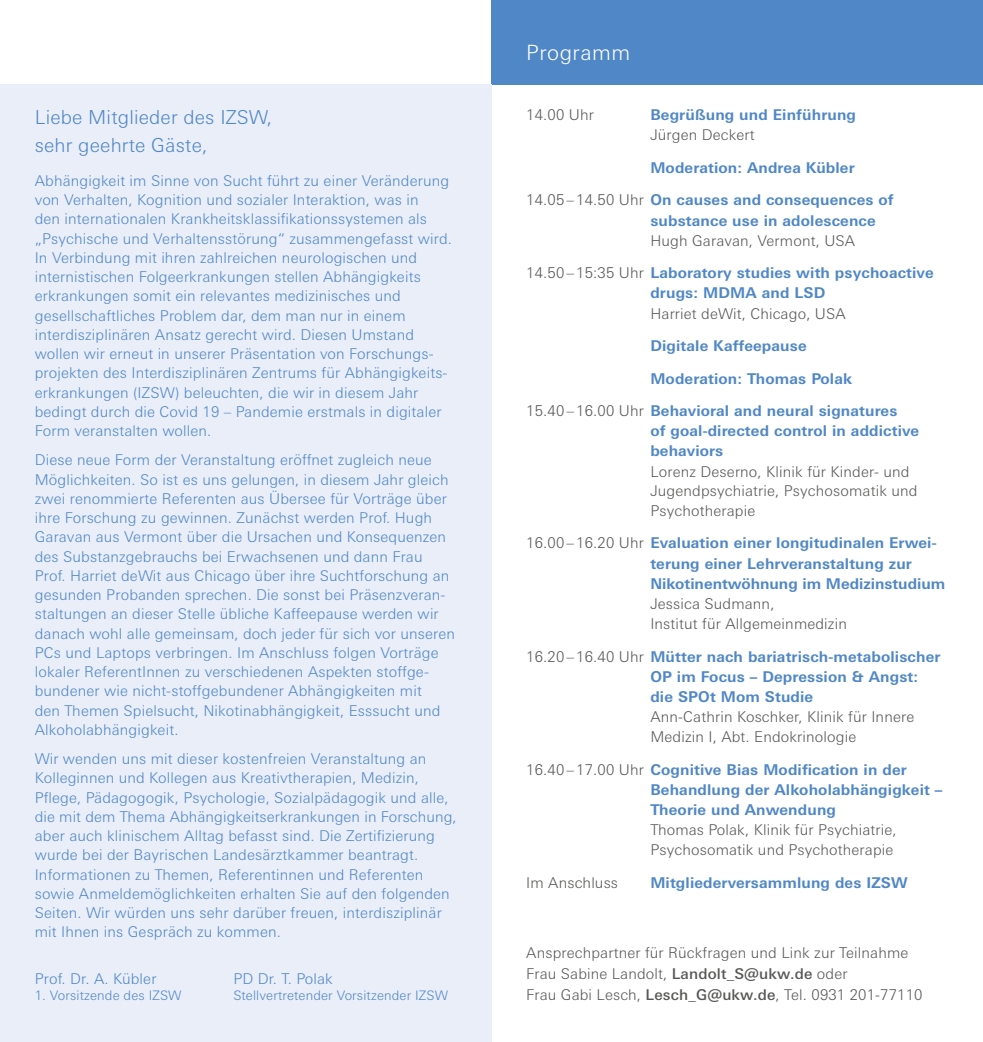
<style>
.page{position:relative;width:983px;height:1042px;background:#fff}
.page>*{position:absolute;margin:0;border:0;box-sizing:border-box;transform-origin:0 0}
.t1{font:300 21px "Univers Next Pro";letter-spacing:.025em;color:#fff}
.t2{font:300 19.25px/28px "Univers Next Pro";letter-spacing:.01em;color:#5087c6}
.t3{font:300 14.88px/19.2px "Univers Next Pro";letter-spacing:.01em;color:#5087c6}
.t4{font:700 14.88px/20.1px "Univers Next Pro";letter-spacing:.01em;color:#5087c6}
.t5{font:300 14.88px/20.1px "Univers Next Pro";letter-spacing:.01em;color:#575756}
.t6{font:300 13.12px "Univers Next Pro";letter-spacing:.01em;color:#5087c6}
.s1{font-weight:300;color:#575756}
.s2{font-weight:700;color:#5087c6}
.s3{font-weight:500}
</style>
<div class="page">
<div style="left:491px;top:0;width:491px;height:84px;background:#5087c6"></div>
<div style="left:0;top:84px;width:491px;height:958px;background:#e9eef9"></div>
<p class="t2" style="left:35px;top:103px;width:239px">Liebe Mitglieder des IZSW, sehr geehrte Gäste,</p>
<p class="t3" style="left:35px;top:171px;width:419px">Abhängigkeit im Sinne von Sucht führt zu einer Veränderung von Verhalten, Kognition und sozialer Interaktion, was in<br>den internationalen Krankheitsklassifikationssystemen als „Psychische und Verhaltensstörung“ zusammengefasst wird.<br>In Verbindung mit ihren zahlreichen neurologischen und internistischen Folgeerkrankungen stellen Abhängigkeits erkrankungen somit ein relevantes medizinisches und gesellschaftliches Problem dar, dem man nur in einem interdisziplinären Ansatz gerecht wird. Diesen Umstand wollen wir erneut in unserer Präsentation von Forschungs&shy;projekten des Interdisziplinären Zentrums für Abhängigkeits&shy;erkrankungen (IZSW) beleuchten, die wir in diesem Jahr bedingt durch die Covid 19 – Pandemie erstmals in digitaler Form veranstalten wollen.</p>
<p class="t3" style="left:35px;top:450px;width:422px">Diese neue Form der Veranstaltung eröffnet zugleich neue Möglichkeiten. So ist es uns gelungen, in diesem Jahr gleich zwei renommierte Referenten aus Übersee für Vorträge über ihre Forschung zu gewinnen. Zunächst werden Prof. Hugh Garavan aus Vermont über die Ursachen und Konsequenzen des Substanzgebrauchs bei Erwachsenen und dann Frau Prof. Harriet deWit aus Chicago über ihre Suchtforschung an gesunden Probanden sprechen. Die sonst bei Präsenzveran&shy;staltungen an dieser Stelle übliche Kaffeepause werden wir danach wohl alle gemeinsam, doch jeder für sich vor unseren PCs und Laptops verbringen. Im Anschluss folgen Vorträge lokaler ReferentInnen zu verschiedenen Aspekten stoffge&shy;bundener wie nicht-stoffgebundener Abhängigkeiten mit<br>den Themen Spielsucht, Nikotinabhängigkeit, Esssucht und Alkoholabhängigkeit.</p>
<p class="t3" style="left:35px;top:749px;width:423px">Wir wenden uns mit dieser kostenfreien Veranstaltung an Kolleginnen und Kollegen aus Kreativtherapien, Medizin, Pflege, Pädagogogik, Psychologie, Sozialpädagogik und alle, die mit dem Thema Abhängigkeitserkrankungen in Forschung, aber auch klinischem Alltag befasst sind. Die Zertifizierung wurde bei der Bayrischen Landesärztkammer beantragt.<br>Informationen zu Themen, Referentinnen und Referenten sowie Anmeldemöglichkeiten erhalten Sie auf den folgenden Seiten. Wir würden uns sehr darüber freuen, interdisziplinär mit Ihnen ins Gespräch zu kommen.</p>
<p class="t3" style="left:35px;top:969px;width:123px">Prof. Dr. A. Kübler</p>
<p class="t3" style="left:233px;top:969px;width:101px">PD Dr. T. Polak</p>
<p class="t6" style="left:35px;top:987px;width:148px">1. Vorsitzende des IZSW</p>
<p class="t6" style="left:233px;top:987px;width:216px">Stellvertretender Vorsitzender IZSW</p>
<h1 class="t1" style="left:526px;top:41px;width:105px">Programm</h1>
<p class="t5" style="left:526px;top:105px;width:69px">14.00 Uhr</p>
<p class="t4" style="left:650px;top:105px;width:207px">Begrüßung und Einführung</p>
<p class="t5" style="left:650px;top:125px;width:106px">Jürgen Deckert</p>
<p class="t4" style="left:526px;top:151px;width:369px;line-height:32.6px;text-indent:124px">Moderation: Andrea Kübler<br><span class="s1">14.05 – 14.50 Uhr</span> On causes and consequences of</p>
<p class="t4" style="left:650px;top:210px;width:227px">substance use in adolescence</p>
<p class="t5" style="left:526px;top:224px;width:409px;line-height:32.6px;text-indent:124px">Hugh Garavan, Vermont, USA<br>14.50 – 15:35 Uhr <span class="s2">Laboratory studies with psychoactive</span></p>
<p class="t4" style="left:650px;top:283px;width:176px">drugs: MDMA and LSD</p>
<p class="t5" style="left:650px;top:303px;width:197px">Harriet deWit, Chicago, USA</p>
<p class="t4" style="left:650px;top:336px;width:158px">Digitale Kaffeepause</p>
<p class="t4" style="left:650px;top:368px;width:203px">Moderation: Thomas Polak</p>
<p class="t4" style="left:526px;top:401px;width:372px"><span class="s1">15.40 – 16.00 Uhr</span> Behavioral and neural signatures</p>
<p class="t4" style="left:650px;top:421px;width:270px">of goal-directed control in addictive behaviors</p>
<p class="t5" style="left:650px;top:461px;width:268px;line-height:19.6px">Lorenz Deserno, Klinik für Kinder- und<br>Jugendpsychiatrie, Psychosomatik und<br>Psychotherapie</p>
<p class="t4" style="left:650px;top:533px;width:296px;text-indent:-124px"><span class="s1">16.00 – 16.20 Uhr</span> Evaluation einer longitudinalen Erwei&shy;terung einer Lehrveranstaltung zur<br>Nikotinentwöhnung im Medizinstudium</p>
<p class="t5" style="left:650px;top:593px;width:198px">Jessica Sudmann,<br>Institut für Allgemeinmedizin</p>
<p class="t4" style="left:650px;top:646px;width:291px;text-indent:-124px"><span class="s1">16.20 – 16.40 Uhr</span> Mütter nach bariatrisch-metabolischer<br>OP im Focus – Depression &amp; Angst: die SPOt Mom Studie</p>
<p class="t5" style="left:650px;top:706px;width:265px">Ann-Cathrin Koschker, Klinik für Innere<br>Medizin I, Abt. Endokrinologie</p>
<p class="t4" style="left:650px;top:759px;width:293px;text-indent:-124px"><span class="s1">16.40 – 17.00 Uhr</span> Cognitive Bias Modification in der<br>Behandlung der Alkoholabhängigkeit –<br>Theorie und Anwendung</p>
<p class="t5" style="left:650px;top:819px;width:248px">Thomas Polak, Klinik für Psychiatrie,<br>Psychosomatik und Psychotherapie</p>
<p class="t5" style="left:526px;top:872px;width:93px">Im Anschluss</p>
<p class="t4" style="left:650px;top:872px;width:259px">Mitgliederversammlung des IZSW</p>
<p class="t5" style="left:526px;top:942px;width:398px;line-height:21px">Ansprechpartner für Rückfragen und Link zur Teilnahme<br>Frau Sabine Landolt, <span class="s3">Landolt_S@ukw.de</span> oder<br>Frau Gabi Lesch, <span class="s3">Lesch_G@ukw.de</span>, Tel. 0931 201-77110</p>
</div>
